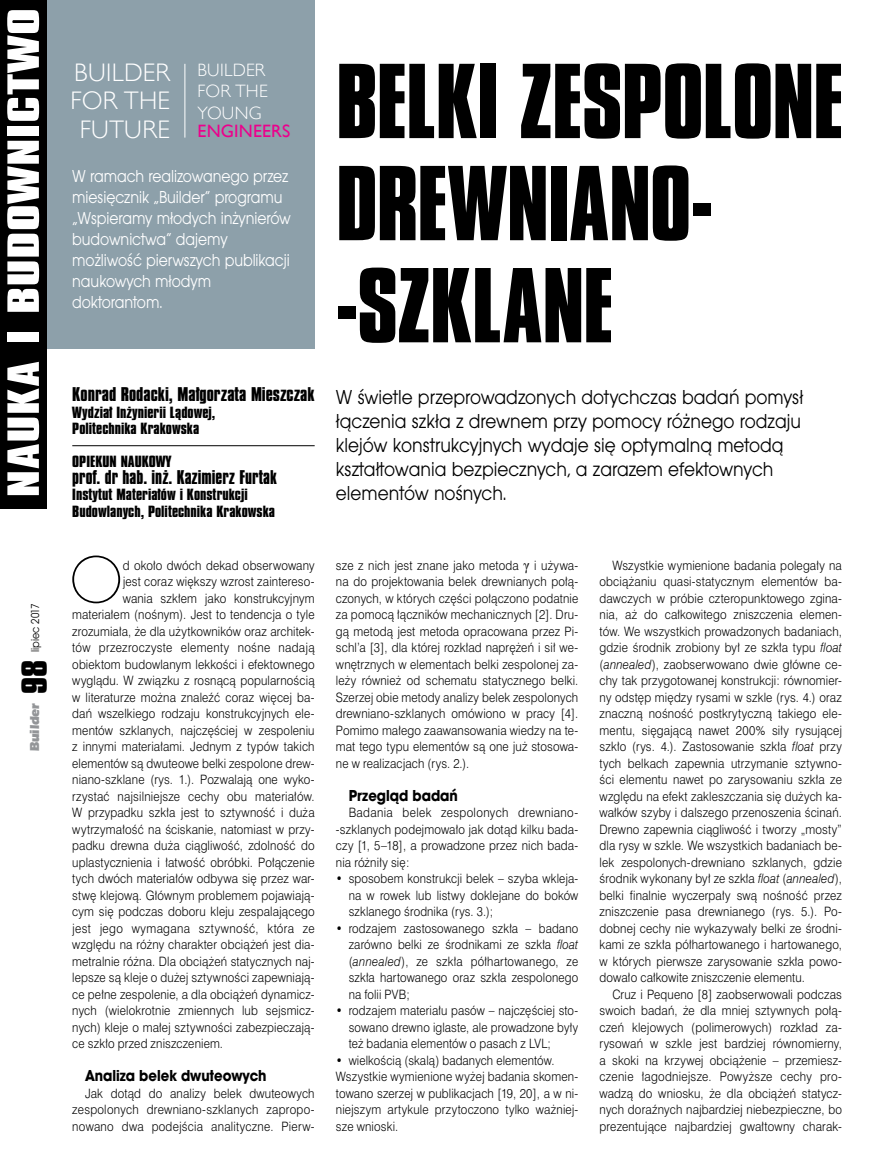
<style>
.page{position:relative;width:893px;height:1170px;background:#fff}
.page>*{position:absolute;margin:0;border:0;box-sizing:border-box;transform-origin:0 0}
.Tytul_Compacta{font:700 88.5px/102px "Compacta PL";letter-spacing:-.015em;color:#000}
.tekst_swiss_inicjal{font:69.15px "Avant Gar Got Itc TEE Extr Ligh";color:#000}
.pagina_żywa{font:700 37.5px "Compacta PL";letter-spacing:.015em;color:#fff;scale:1.5 1}
.t1{font:700 30px "Compacta PL";color:#000;scale:1.2 1}
.t2{font:300 25.35px "Gill Sans";letter-spacing:.015em;color:#fff}
.lead{font:21px/24px "Avant Gar Got Itc TEE";color:#000;scale:.9 1}
.wrzutka{font:18px/21px "Avant Gar Got Itc TEE";letter-spacing:-.005em;color:#fff;scale:.87 1}
.t3{font:300 17.85px "Gill Sans";letter-spacing:.01em;color:#fff}
.t4{font:17.85px "Gill Sans";letter-spacing:.01em;color:#ec008c}
.srodtytul{font:700 16.5px "Avant Gar Got Itc TEE";color:#000;scale:.9 1}
.Autor_na_gorze{font:700 16.5px "Compacta PL";color:#000;scale:1.05 1}
.Autor_na_gorze-2{font:700 16.5px "Compacta PL";color:#000}
.Autor_na_gorze-3{font:700 13.5px/16.5px "Compacta PL";color:#000;scale:1.1 1}
.t5{font:13.5px "Eras Itc PEE Ultr";letter-spacing:.02em;color:#939598;scale:.96 1}
.tekst_swiss{font:12px/16.5px "Swis 721 Lt PL";letter-spacing:.015em;color:#000;text-align:justify;scale:.91 1}
.tekst_swiss_inicjal-2{font:12px "Swis 721 Lt PL";letter-spacing:.015em;color:#000;scale:.91 1}
.tekst_swiss-2{font:12px/16.5px "Swis 721 Lt PL";letter-spacing:.015em;color:#000;text-align:justify;scale:.9 1}
.t6{font:12px "Avant Gar Got Itc TEE";color:#000;scale:.9 1}
.s1{font-family:"Times New Roman";font-size:15px}
.s2{font-style:italic}
</style>
<div class="page">
<div style="left:47px;top:0;width:268px;height:349px;background:#8da0aa"></div>
<hr style="left:72px;top:445px;width:243px;height:1px;background:#000">
<hr style="left:185px;top:64px;width:1px;height:74px;background:#fff">
<div style="left:0;top:0;width:47px;height:508px;background:#000"></div>
<p class="pagina_żywa" style="left:0;top:497px;width:327px;rotate:-90deg">NAUKA I BUDOWNICTWO</p>
<p class="t6" style="left:28px;top:651px;width:55px;rotate:-90deg">lipiec 2017</p>
<p class="t1" style="left:16px;top:694px;width:30px;rotate:-90deg">98</p>
<p class="t5" style="left:28px;top:751px;width:52px;rotate:-90deg">Builder</p>
<p class="t2" style="left:74px;top:58px;width:97px">BUILDER</p>
<p class="t2" style="left:70px;top:86px;width:101px">FOR THE</p>
<p class="t2" style="left:80px;top:114px;width:92px">FUTURE</p>
<p class="t3" style="left:198px;top:60px;width:69px">BUILDER</p>
<p class="t3" style="left:198px;top:81px;width:72px">FOR THE</p>
<p class="t3" style="left:198px;top:102px;width:66px">YOUNG</p>
<p class="t4" style="left:198px;top:121px;width:94px">ENGINEERS</p>
<p class="wrzutka" style="left:72px;top:165px;width:253px">W ramach realizowanego przez miesięcznik „Builder” programu „Wspieramy młodych inżynierów budownictwa” dajemy możliwość pierwszych publikacji naukowych młodym doktorantom.</p>
<p class="Autor_na_gorze" style="left:72px;top:384px;width:232px">Konrad Rodacki, Małgorzata Mieszczak</p>
<p class="Autor_na_gorze-3" style="left:72px;top:404px;width:132px">Wydział Inżynierii Lądowej,<br>Politechnika Krakowska</p>
<p class="Autor_na_gorze-3" style="left:72px;top:453px;width:92px">OPIEKUN NAUKOWY</p>
<p class="Autor_na_gorze-2" style="left:72px;top:466px;width:206px">prof. dr hab. inż. Kazimierz Furtak</p>
<p class="Autor_na_gorze-3" style="left:72px;top:486px;width:186px">Instytut Materiałów i Konstrukcji<br>Budowlanych, Politechnika Krakowska</p>
<p class="tekst_swiss_inicjal" style="left:70px;top:541px;width:55px">O</p>
<p class="tekst_swiss_inicjal-2" style="left:123px;top:557px;width:212px">d około dwóch dekad obserwowany</p>
<p class="tekst_swiss_inicjal-2" style="left:123px;top:573px;width:212px">jest coraz większy wzrost zaintereso-</p>
<p class="tekst_swiss_inicjal-2" style="left:123px;top:590px;width:212px">wania szkłem jako konstrukcyjnym</p>
<p class="tekst_swiss_inicjal-2" style="left:72px;top:606px;width:268px">materiałem (nośnym). Jest to tendencja o tyle</p>
<p class="tekst_swiss_inicjal-2" style="left:72px;top:623px;width:268px">zrozumiała, że dla użytkowników oraz architek-</p>
<p class="tekst_swiss_inicjal-2" style="left:72px;top:639px;width:268px">tów przezroczyste elementy nośne nadają</p>
<p class="tekst_swiss_inicjal-2" style="left:72px;top:656px;width:268px">obiektom budowlanym lekkości i efektownego</p>
<p class="tekst_swiss_inicjal-2" style="left:72px;top:672px;width:268px">wyglądu. W związku z rosnącą popularnością</p>
<p class="tekst_swiss_inicjal-2" style="left:72px;top:689px;width:268px">w literaturze można znaleźć coraz więcej ba-</p>
<p class="tekst_swiss_inicjal-2" style="left:72px;top:705px;width:268px">dań wszelkiego rodzaju konstrukcyjnych ele-</p>
<p class="tekst_swiss_inicjal-2" style="left:72px;top:722px;width:268px">mentów szklanych, najczęściej w zespoleniu</p>
<p class="tekst_swiss_inicjal-2" style="left:72px;top:738px;width:268px">z innymi materiałami. Jednym z typów takich</p>
<p class="tekst_swiss_inicjal-2" style="left:72px;top:755px;width:268px">elementów są dwuteowe belki zespolone drew-</p>
<p class="tekst_swiss_inicjal-2" style="left:72px;top:771px;width:268px">niano-szklane (rys. 1.). Pozwalają one wyko-</p>
<p class="tekst_swiss_inicjal-2" style="left:72px;top:788px;width:268px">rzystać najsilniejsze cechy obu materiałów.</p>
<p class="tekst_swiss_inicjal-2" style="left:72px;top:804px;width:268px">W przypadku szkła jest to sztywność i duża</p>
<p class="tekst_swiss_inicjal-2" style="left:72px;top:821px;width:268px">wytrzymałość na ściskanie, natomiast w przy-</p>
<p class="tekst_swiss_inicjal-2" style="left:72px;top:837px;width:268px">padku drewna duża ciągliwość, zdolność do</p>
<p class="tekst_swiss_inicjal-2" style="left:72px;top:854px;width:268px">uplastycznienia i łatwość obróbki. Połączenie</p>
<p class="tekst_swiss_inicjal-2" style="left:72px;top:870px;width:268px">tych dwóch materiałów odbywa się przez war-</p>
<p class="tekst_swiss_inicjal-2" style="left:72px;top:887px;width:268px">stwę klejową. Głównym problemem pojawiają-</p>
<p class="tekst_swiss_inicjal-2" style="left:72px;top:903px;width:268px">cym się podczas doboru kleju zespalającego</p>
<p class="tekst_swiss_inicjal-2" style="left:72px;top:920px;width:268px">jest jego wymagana sztywność, która ze</p>
<p class="tekst_swiss_inicjal-2" style="left:72px;top:936px;width:268px">względu na różny charakter obciążeń jest dia-</p>
<p class="tekst_swiss_inicjal-2" style="left:72px;top:953px;width:268px">metralnie różna. Dla obciążeń statycznych naj-</p>
<p class="tekst_swiss_inicjal-2" style="left:72px;top:969px;width:268px">lepsze są kleje o dużej sztywności zapewniają-</p>
<p class="tekst_swiss_inicjal-2" style="left:72px;top:986px;width:268px">ce pełne zespolenie, a dla obciążeń dynamicz-</p>
<p class="tekst_swiss_inicjal-2" style="left:72px;top:1002px;width:268px">nych (wielokrotnie zmiennych lub sejsmicz-</p>
<p class="tekst_swiss_inicjal-2" style="left:72px;top:1019px;width:268px">nych) kleje o małej sztywności zabezpieczają-</p>
<p class="tekst_swiss_inicjal-2" style="left:72px;top:1035px;width:167px">ce szkło przed zniszczeniem.</p>
<p class="srodtytul" style="left:85px;top:1065px;width:203px">Analiza belek dwuteowych</p>
<p class="tekst_swiss" style="left:72px;top:1084px;width:268px;text-indent:13px">Jak dotąd do analizy belek dwuteowych zespolonych drewniano-szklanych zapropo&shy;nowano dwa podejścia analityczne. Pierw-</p>
<p class="Tytul_Compacta" style="left:336px;top:52px;width:509px">BELKI ZESPOLONE</p>
<p class="Tytul_Compacta" style="left:336px;top:154px;width:378px">DREWNIANO--SZKLANE</p>
<p class="lead" style="left:336px;top:384px;width:521px">W świetle przeprowadzonych dotychczas badań pomysł łączenia szkła z drewnem przy pomocy różnego rodzaju klejów konstrukcyjnych wydaje się optymalną metodą kształtowania bezpiecznych, a zarazem efektownych elementów nośnych.</p>
<p class="tekst_swiss" style="left:336px;top:556px;width:268px">sze z nich jest znane jako metoda <span class="s1">γ</span> i używa&shy;na do projektowania belek drewnianych połą&shy;czonych, w których części połączono podatnie za pomocą łączników mechanicznych [2]. Dru&shy;gą metodą jest metoda opracowana przez Pi&shy;schl’a [3], dla której rozkład naprężeń i sił we&shy;wnętrznych w elementach belki zespolonej za&shy;leży również od schematu statycznego belki.<br>Szerzej obie metody analizy belek zespolonych drewniano-szklanych omówiono w pracy [4].<br>Pomimo małego zaawansowania wiedzy na te&shy;mat tego typu elementów są one już stosowa&shy;ne w realizacjach (rys. 2.).</p>
<p class="srodtytul" style="left:349px;top:785px;width:123px">Przegląd badań</p>
<p class="tekst_swiss" style="left:336px;top:804px;width:268px;text-indent:13px">Badania belek zespolonych drewniano--szklanych podejmowało jak dotąd kilku bada&shy;czy [1, 5–18], a prowadzone przez nich bada&shy;nia różniły się:</p>
<p class="tekst_swiss-2" style="left:349px;top:870px;width:257px;text-indent:-13px">• sposobem konstrukcji belek – szyba wkleja&shy;na w rowek lub listwy doklejane do boków szklanego środnika (rys. 3.);</p>
<p class="tekst_swiss-2" style="left:349px;top:919px;width:257px;text-indent:-13px">• rodzajem zastosowanego szkła – badano zarówno belki ze środnikami ze szkła <span class="s2">float </span>(<span class="s2">annealed</span>), ze szkła półhartowanego, ze szkła hartowanego oraz szkła zespolonego na folii PVB;</p>
<p class="tekst_swiss-2" style="left:349px;top:1002px;width:257px;text-indent:-13px">• rodzajem materiału pasów – najczęściej sto&shy;sowano drewno iglaste, ale prowadzone były też badania elementów o pasach z LVL;</p>
<p class="tekst_swiss-2" style="left:336px;top:1051px;width:244px">• wielkością (skalą) badanych elementów.</p>
<p class="tekst_swiss" style="left:336px;top:1068px;width:268px">Wszystkie wymienione wyżej badania skomen&shy;towano szerzej w publikacjach [19, 20], a w ni&shy;niejszym artykule przytoczono tylko ważniej&shy;sze wnioski.</p>
<p class="tekst_swiss" style="left:600px;top:556px;width:268px;text-indent:13px">Wszystkie wymienione badania polegały na obciążaniu quasi-statycznym elementów ba&shy;dawczych w próbie czteropunktowego zgina&shy;nia, aż do całkowitego zniszczenia elemen&shy;tów. We wszystkich prowadzonych badaniach, gdzie środnik zrobiony był ze szkła typu <span class="s2">float </span>(<span class="s2">annealed</span>), zaobserwowano dwie główne ce&shy;chy tak przygotowanej konstrukcji: równomier&shy;ny odstęp między rysami w szkle (rys. 4.) oraz znaczną nośność postkrytyczną takiego ele&shy;mentu, sięgającą nawet 200% siły rysującej szkło (rys. 4.). Zastosowanie szkła <span class="s2">float</span> przy tych belkach zapewnia utrzymanie sztywno&shy;ści elementu nawet po zarysowaniu szkła ze względu na efekt zakleszczania się dużych ka&shy;wałków szyby i dalszego przenoszenia ścinań.<br>Drewno zapewnia ciągliwość i tworzy „mosty” dla rysy w szkle. We wszystkich badaniach be&shy;lek zespolonych-drewniano szklanych, gdzie środnik wykonany był ze szkła <span class="s2">float</span> (<span class="s2">annealed</span>), belki finalnie wyczerpały swą nośność przez zniszczenie pasa drewnianego (rys. 5.). Po&shy;dobnej cechy nie wykazywały belki ze środni&shy;kami ze szkła półhartowanego i hartowanego, w których pierwsze zarysowanie szkła powo&shy;dowało całkowite zniszczenie elementu.</p>
<p class="tekst_swiss" style="left:600px;top:985px;width:268px;text-indent:13px">Cruz i Pequeno [8] zaobserwowali podczas swoich badań, że dla mniej sztywnych połą&shy;czeń klejowych (polimerowych) rozkład za&shy;rysowań w szkle jest bardziej równomierny, a skoki na krzywej obciążenie – przemiesz&shy;czenie łagodniejsze. Powyższe cechy pro&shy;wadzą do wniosku, że dla obciążeń statycz&shy;nych doraźnych najbardziej niebezpieczne, bo prezentujące najbardziej gwałtowny charak-</p>
</div>
